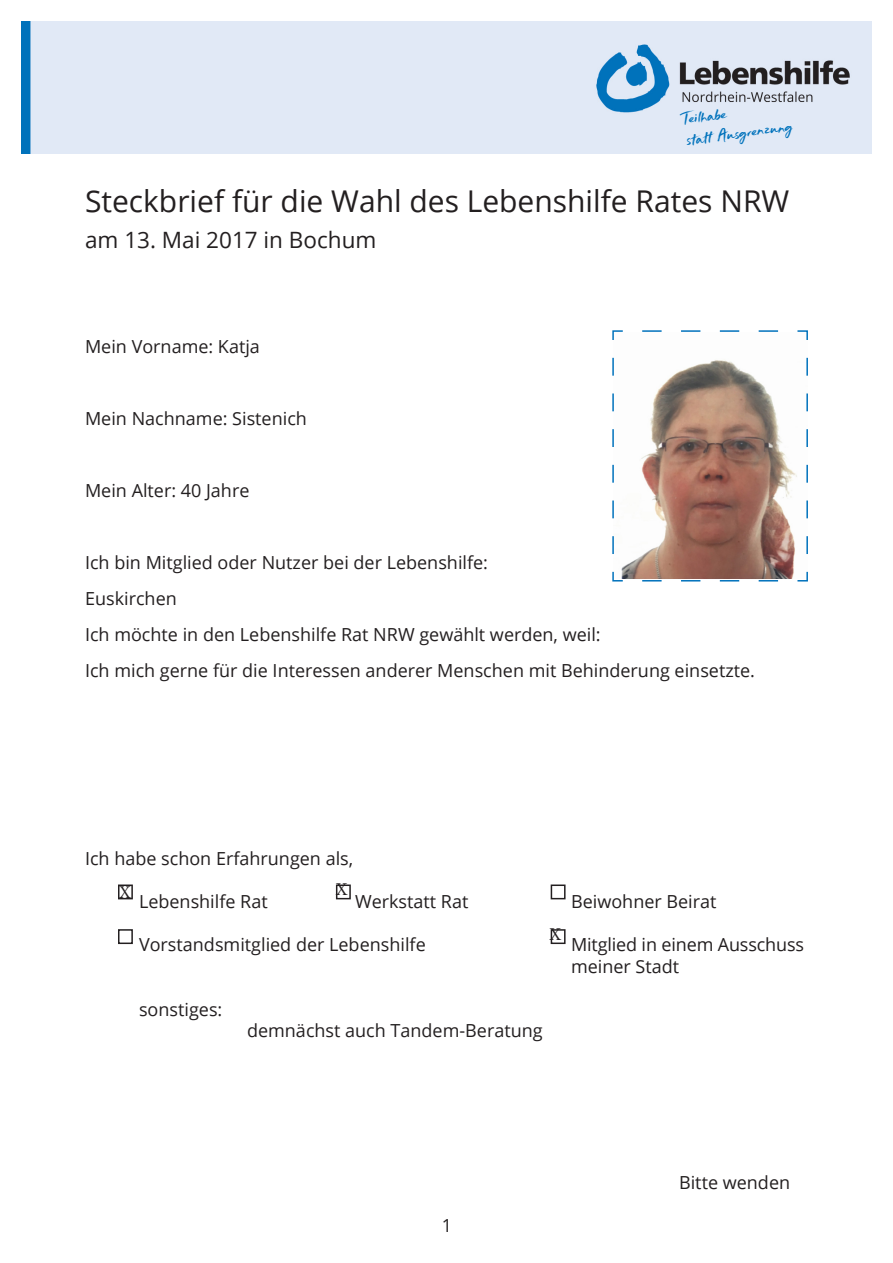
<style>
.page{position:relative;width:893px;height:1263px;background:#fff}
.page>*{position:absolute;margin:0;border:0;box-sizing:border-box;transform-origin:0 0}
.t1{font:30px "Open Sans";color:#231f20}
.t2{font:22.5px "Open Sans";color:#231f20}
.t3{font:18px/21.6px "Open Sans";color:#231f20}
.t4{font:18px "Just Wright";color:#0072bc}
.t5{font:18px "Minion Pro";color:#231f20}
</style>
<div class="page">
<div style="left:21px;top:21px;width:851px;height:132px;background:#e1e9f6"></div>
<svg style="left:612px;top:330px;width:196px;height:252px"></svg>
<div style="left:118px;top:884px;width:15px;height:15px;border:2px solid #231f20"></div>
<div style="left:118px;top:929px;width:15px;height:15px;border:2px solid #231f20"></div>
<div style="left:336px;top:884px;width:15px;height:15px;border:2px solid #231f20"></div>
<div style="left:551px;top:929px;width:15px;height:15px;border:2px solid #231f20"></div>
<div style="left:551px;top:884px;width:15px;height:15px;border:2px solid #231f20"></div>
<p class="t4" style="left:681px;top:107px;width:45px;rotate:-8deg">Teilhabe</p>
<p class="t4" style="left:684px;top:129px;width:109px;rotate:-8deg">statt Ausgrenzung</p>
<p class="t1" style="left:85px;top:181px;width:706px">Steckbrief für die Wahl des Lebenshilfe Rates NRW</p>
<p class="t2" style="left:85px;top:225px;width:293px">am 13. Mai 2017 in Bochum</p>
<p class="t3" style="left:85px;top:335px;width:176px">Mein Vorname: Katja</p>
<p class="t3" style="left:85px;top:407px;width:223px">Mein Nachname: Sistenich</p>
<p class="t3" style="left:85px;top:479px;width:166px">Mein Alter: 40 Jahre</p>
<p class="t3" style="left:85px;top:551px;width:405px">Ich bin Mitglied oder Nutzer bei der Lebenshilfe:</p>
<p class="t3" style="left:85px;top:587px;width:93px">Euskirchen</p>
<p class="t3" style="left:85px;top:623px;width:517px">Ich möchte in den Lebenshilfe Rat NRW gewählt werden, weil:</p>
<p class="t3" style="left:85px;top:659px;width:671px">Ich mich gerne für die Interessen anderer Menschen mit Behinderung einsetzte.</p>
<p class="t3" style="left:85px;top:847px;width:270px">Ich habe schon Erfahrungen als,</p>
<p class="t3" style="left:139px;top:890px;width:130px">Lebenshilfe Rat</p>
<p class="t3" style="left:355px;top:890px;width:115px">Werkstatt Rat</p>
<p class="t3" style="left:571px;top:890px;width:147px">Beiwohner Beirat</p>
<p class="t3" style="left:139px;top:933px;width:288px">Vorstandsmitglied der Lebenshilfe</p>
<p class="t3" style="left:571px;top:933px;width:234px">Mitglied in einem Ausschuss meiner Stadt</p>
<p class="t3" style="left:139px;top:998px;width:85px">sonstiges:</p>
<p class="t3" style="left:247px;top:1019px;width:297px">demnächst auch Tandem-Beratung</p>
<p class="t5" style="left:119px;top:880px;width:13px">X</p>
<p class="t5" style="left:336px;top:878px;width:13px">X</p>
<p class="t5" style="left:550px;top:922px;width:13px">X</p>
<p class="t3" style="left:442px;top:1214px;width:12px">1</p>
<p class="t3" style="left:679px;top:1171px;width:113px">Bitte wenden</p>
</div>
